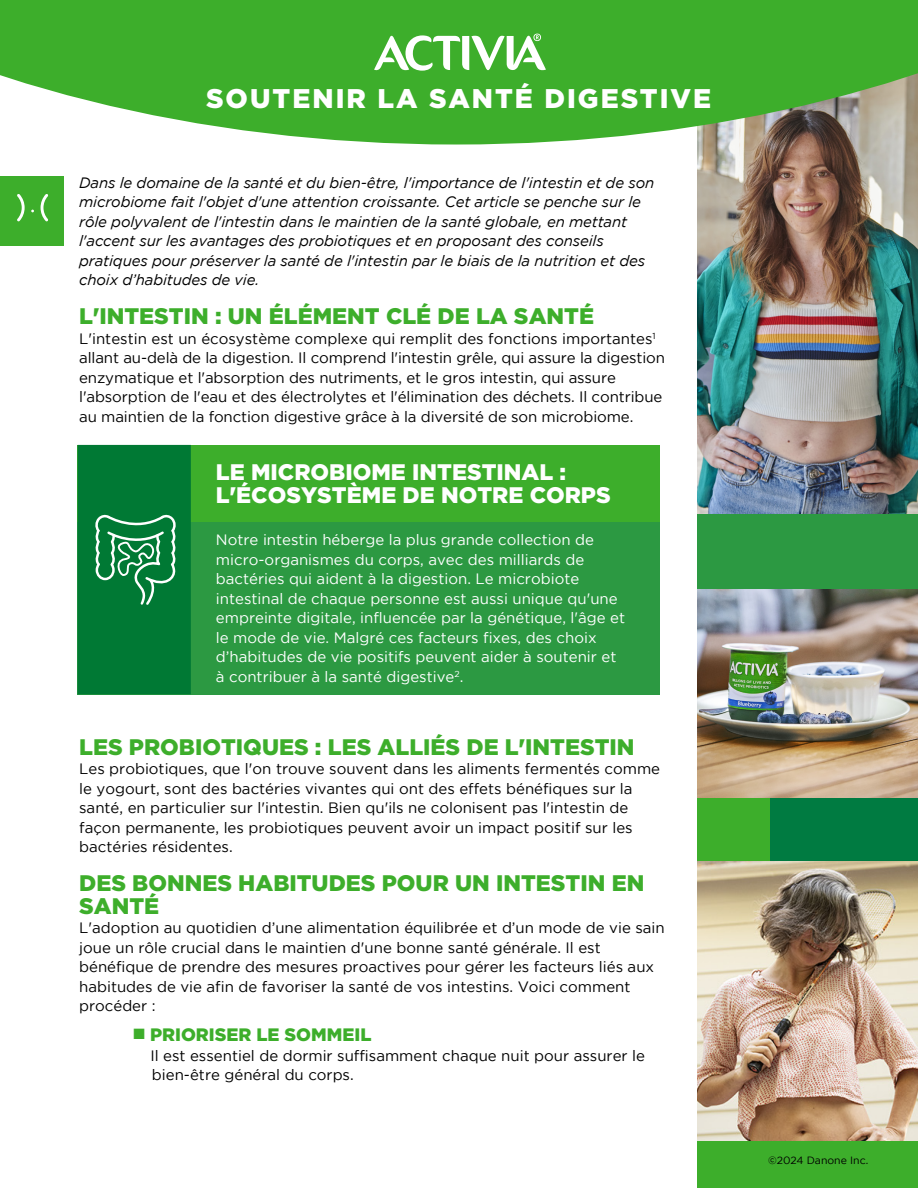
<style>
.page{position:relative;width:918px;height:1188px;background:#fff}
.page>*{position:absolute;margin:0;border:0;box-sizing:border-box;transform-origin:0 0}
.t1{font:900 27px "Gotham";letter-spacing:.075em;color:#fff}
.t2{font:900 22.5px/22.5px "Gotham";color:#3dae2b}
.t3{font:900 22.5px/22.5px "Gotham";color:#fff}
.t4{font:900 18px "Gotham";color:#3dae2b}
.t5{font:15px/19.5px "Gotham";color:#000}
.t6{font:italic 15px/19.5px "Gotham";letter-spacing:-.01em;color:#000}
.t7{font:15px/19.5px "Gotham";color:#fff}
.t8{font:10.5px "Gotham";color:#000}
</style>
<div class="page">
<div style="left:698px;top:337px;width:220px;height:268px;background:#2c9942"></div>
<img style="left:698px;top:589px;width:220px;height:209px">
<img style="left:698px;top:145px;width:220px;height:369px">
<img style="left:698px;top:860px;width:220px;height:281px">
<div style="left:698px;top:1141px;width:220px;height:47px;background:#3dae2b"></div>
<div style="left:698px;top:798px;width:127px;height:62px;background:#3dae2b"></div>
<div style="left:771px;top:798px;width:147px;height:62px;background:#007b41"></div>
<svg style="left:0;top:0;width:918px;height:145px;background:#56b345"></svg>
<div style="left:0;top:177px;width:63px;height:69px;background:#3dae2b"></div>
<svg style="left:17px;top:194px;width:31px;height:27px"></svg>
<svg style="left:374px;top:34px;width:172px;height:37px"></svg>
<div style="left:78px;top:445px;width:582px;height:249px;background:#2c9942"></div>
<div style="left:78px;top:445px;width:582px;height:77px;background:#3dae2b"></div>
<svg style="left:78px;top:445px;width:113px;height:249px;background:#0c7f3d"></svg>
<h1 class="t1" style="left:206px;top:83px;width:507px">SOUTENIR LA SANTÉ DIGESTIVE</h1>
<p class="t6" style="left:79px;top:172px;width:577px">Dans le domaine de la santé et du bien-être, l'importance de l'intestin et de son microbiome fait l'objet d'une attention croissante. Cet article se penche sur le rôle polyvalent de l'intestin dans le maintien de la santé globale, en mettant l'accent sur les avantages des probiotiques et en proposant des conseils pratiques pour préserver la santé de l'intestin par le biais de la nutrition et des choix d’habitudes de vie.</p>
<h2 class="t2" style="left:79px;top:304px;width:516px">L'INTESTIN : UN ÉLÉMENT CLÉ DE LA SANTÉ</h2>
<p class="t5" style="left:79px;top:328px;width:587px">L'intestin est un écosystème complexe qui remplit des fonctions importantes<sup>1 </sup>allant au-delà de la digestion. Il comprend l'intestin grêle, qui assure la digestion enzymatique et l'absorption des nutriments, et le gros intestin, qui assure l'absorption de l'eau et des électrolytes et l'élimination des déchets. Il contribue au maintien de la fonction digestive grâce à la diversité de son microbiome.</p>
<h2 class="t3" style="left:216px;top:461px;width:396px">LE MICROBIOME INTESTINAL :<br>L'ÉCOSYSTÈME DE NOTRE CORPS</h2>
<p class="t7" style="left:216px;top:530px;width:411px">Notre intestin héberge la plus grande collection de micro-organismes du corps, avec des milliards de bactéries qui aident à la digestion. Le microbiote intestinal de chaque personne est aussi unique qu'une empreinte digitale, influencée par la génétique, l'âge et le mode de vie. Malgré ces facteurs fixes, des choix d’habitudes de vie positifs peuvent aider à soutenir et à contribuer à la santé digestive<sup>2</sup>.</p>
<h2 class="t2" style="left:79px;top:735px;width:557px">LES PROBIOTIQUES : LES ALLIÉS DE L'INTESTIN</h2>
<p class="t5" style="left:79px;top:759px;width:583px">Les probiotiques, que l'on trouve souvent dans les aliments fermentés comme le yogourt, sont des bactéries vivantes qui ont des effets bénéfiques sur la santé, en particulier sur l'intestin. Bien qu'ils ne colonisent pas l'intestin de façon permanente, les probiotiques peuvent avoir un impact positif sur les bactéries résidentes.</p>
<h2 class="t2" style="left:79px;top:871px;width:567px">DES BONNES HABITUDES POUR UN INTESTIN EN<br>SANTÉ</h2>
<p class="t5" style="left:79px;top:918px;width:587px">L'adoption au quotidien d’une alimentation équilibrée et d’un mode de vie sain joue un rôle crucial dans le maintien d'une bonne santé générale. Il est bénéfique de prendre des mesures proactives pour gérer les facteurs liés aux habitudes de vie afin de favoriser la santé de vos intestins. Voici comment procéder :</p>
<p class="t4" style="left:133px;top:1024px;width:240px">■ PRIORISER LE SOMMEIL</p>
<p class="t5" style="left:150px;top:1045px;width:496px">Il est essentiel de dormir suffisamment chaque nuit pour assurer le bien-être général du corps.</p>
<p class="t8" style="left:768px;top:1154px;width:102px">©2024 Danone Inc.</p>
</div>
